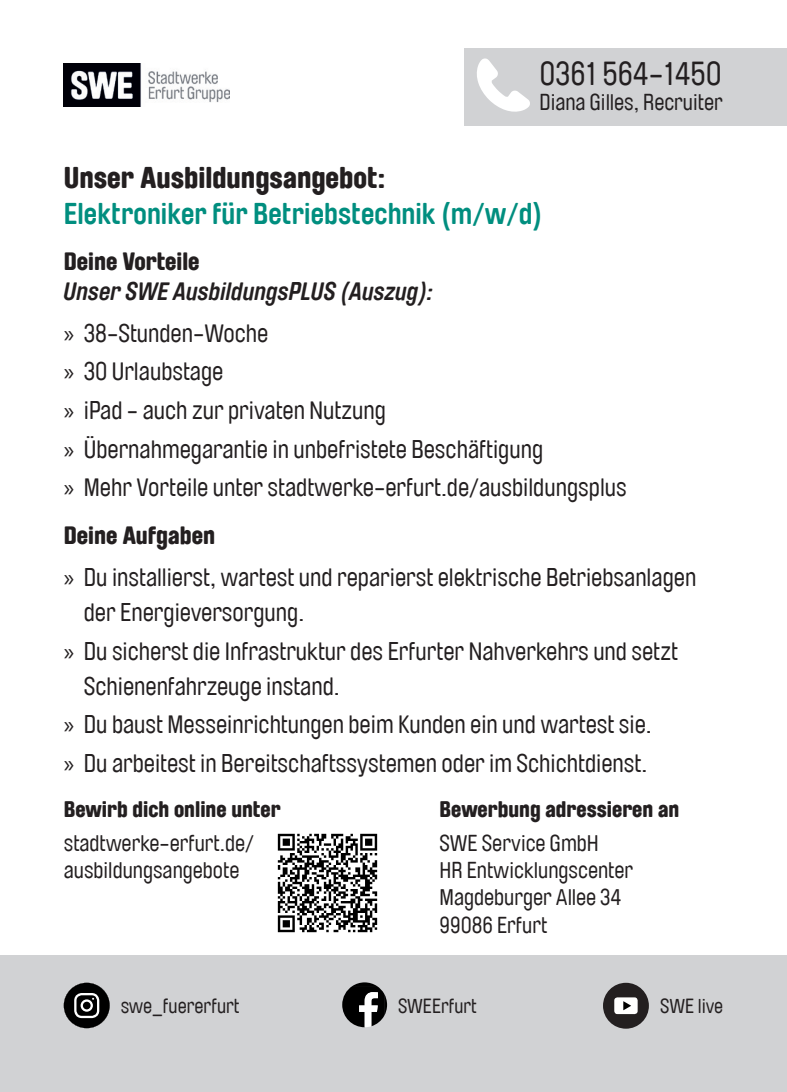
<style>
.page{position:relative;width:787px;height:1092px;background:#fff}
.page>*{position:absolute;margin:0;border:0;box-sizing:border-box;transform-origin:0 0}
.t1{font:32.5px "Brauer Neue";color:#231f20}
.t2{font:700 30px "Brauer Neue";color:#008e7f}
.t3{font:900 30px "Brauer Neue";color:#231f20}
.t4{font:25px/38.5px "Brauer Neue";color:#231f20}
.t5{font:italic 700 25px/42px "Brauer Neue";color:#231f20}
.t6{font:900 25px "Brauer Neue";color:#231f20}
.t7{font:22.5px/27px "Brauer Neue";color:#231f20}
.t8{font:900 22.5px "Brauer Neue";color:#231f20}
.t9{font:20.25px "Brauer Neue";color:#231f20}
.t10{font:20px "Brauer Neue";color:#231f20}
.s1{font-family:"Myriad Pro";font-weight:400;font-style:normal}
.s2{font-weight:400;font-style:normal}
.s3{font-family:"Myriad Pro"}
.s4{font-weight:900}
</style>
<div class="page">
<img style="left:64px;top:64px;width:165px;height:42px">
<div style="left:0;top:955px;width:787px;height:136px;background:#d1d2d4"></div>
<div style="left:464px;top:48px;width:323px;height:78px;background:#d1d2d4"></div>
<svg style="left:477px;top:58px;width:53px;height:54px"></svg>
<div style="left:603px;top:982px;width:46px;height:46px;background:#231f20;border-radius:50%"></div>
<svg style="left:64px;top:982px;width:46px;height:46px"></svg>
<svg style="left:81px;top:999px;width:12px;height:12px"></svg>
<div style="left:83px;top:1001px;width:8px;height:8px;background:#000;border-radius:50%"></div>
<div style="left:614px;top:997px;width:23px;height:16px;background:#fff;border-radius:3px"></div>
<svg style="left:623px;top:1001px;width:8px;height:9px"></svg>
<svg style="left:342px;top:982px;width:45px;height:45px"></svg>
<img style="left:277px;top:833px;width:101px;height:100px">
<h1 class="t1" style="left:539px;top:55px;width:184px">0361 564-1450</h1>
<p class="t7" style="left:539px;top:88px;width:185px">Diana Gilles, Recruiter</p>
<p class="t3" style="left:64px;top:159px;width:323px">Unser Ausbildungsangebot:</p>
<p class="t2" style="left:64px;top:196px;width:480px">Elektroniker für Betriebstechnik (m/w/d)</p>
<p class="t6" style="left:64px;top:246px;width:137px">Deine Vorteile</p>
<p class="t5" style="left:64px;top:270px;width:371px">Unser SWE AusbildungsPLUS (Auszug): <span class="s1">»</span> <span class="s2">38-Stunden-Woche</span></p>
<p class="t4" style="left:64px;top:353px;width:564px"><span class="s3">»</span> 30 Urlaubstage<br><span class="s3">»</span> iPad - auch zur privaten Nutzung<br><span class="s3">»</span> Übernahmegarantie in unbefristete Beschäftigung<br><span class="s3">»</span> Mehr Vorteile unter stadtwerke-erfurt.de/ausbildungsplus</p>
<p class="t4" style="left:64px;top:514px;width:634px;line-height:42px"><span class="s4">Deine Aufgaben<br></span><span class="s3">»</span> Du installierst, wartest und reparierst elektrische Betriebsanlagen</p>
<p class="t4" style="left:64px;top:593px;width:615px;text-indent:20px">der Energieversorgung.<br><span class="s3">»</span> Du sicherst die Infrastruktur des Erfurter Nahverkehrs und setzt</p>
<p class="t4" style="left:64px;top:667px;width:589px;text-indent:20px">Schienenfahrzeuge instand.<br><span class="s3">»</span> Du baust Messeinrichtungen beim Kunden ein und wartest sie. <span class="s3">»</span> Du arbeitest in Bereitschaftssystemen oder im Schichtdienst.</p>
<p class="t8" style="left:64px;top:796px;width:218px">Bewirb dich online unter</p>
<p class="t7" style="left:64px;top:830px;width:192px">stadtwerke-erfurt.de/ ausbildungsangebote</p>
<p class="t8" style="left:439px;top:796px;width:241px">Bewerbung adressieren an</p>
<p class="t7" style="left:439px;top:830px;width:195px">SWE Service GmbH<br>HR Entwicklungscenter<br>Magdeburger Allee 34<br>99086 Erfurt</p>
<p class="t9" style="left:121px;top:994px;width:120px">swe_fuererfurt</p>
<p class="t10" style="left:398px;top:994px;width:80px">SWEErfurt</p>
<p class="t10" style="left:660px;top:994px;width:64px">SWE live</p>
</div>
